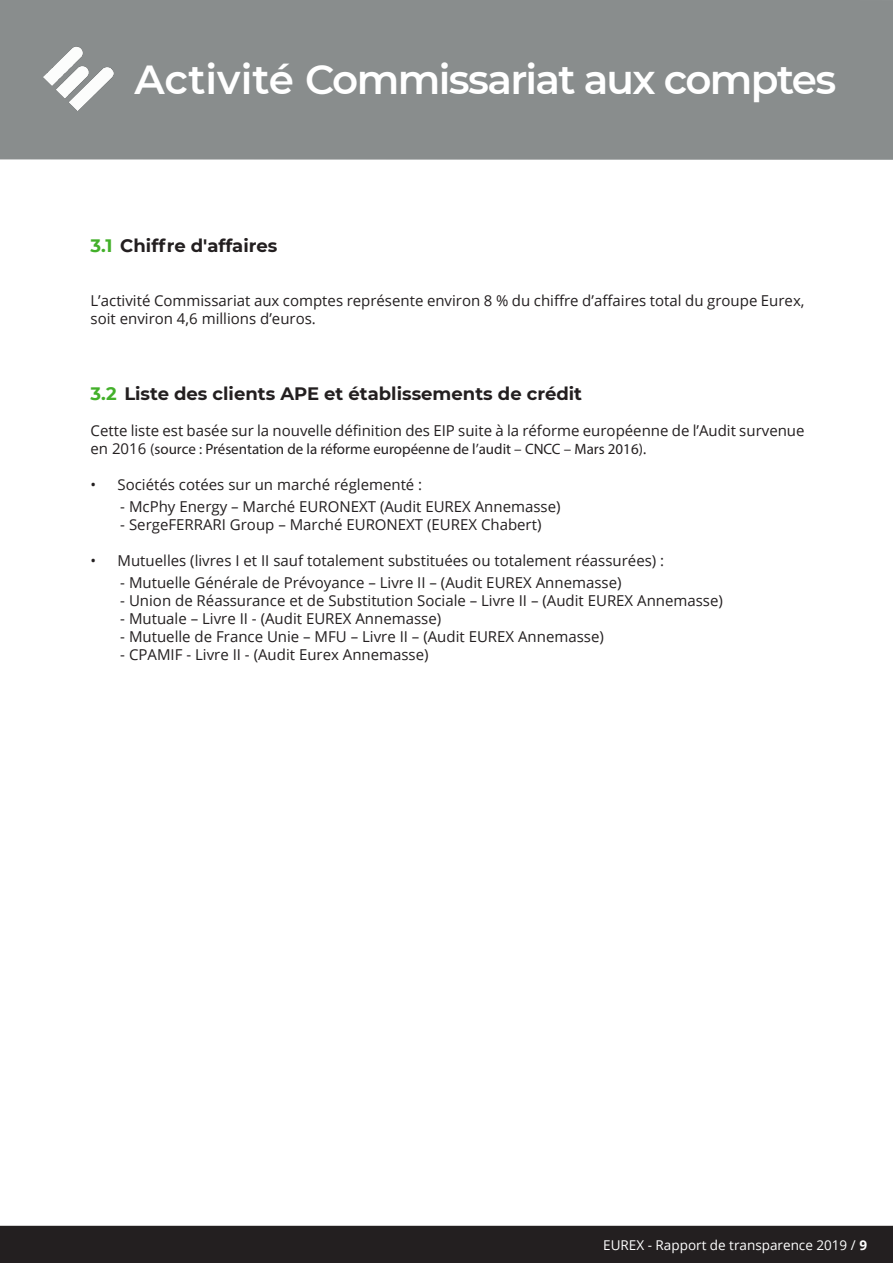
<style>
.page{position:relative;width:893px;height:1263px;background:#fff}
.page>*{position:absolute;margin:0;border:0;box-sizing:border-box;transform-origin:0 0}
.t1{font:600 40.5px "Montserrat";letter-spacing:-.04em;color:#fff}
.t2{font:700 18px "Montserrat";color:#231f20}
.t3{font:15px/18px "Open Sans";color:#231f20}
.t4{font:13.5px "Open Sans";color:#fff}
.s1{color:#43b02a}
.s2{font-family:"Myriad Pro"}
.s3{font-weight:700}
</style>
<div class="page">
<div style="left:0;top:1226px;width:893px;height:37px;background:#231f20"></div>
<div style="left:0;top:0;width:893px;height:160px;background:#898d8d"></div>
<img style="left:44px;top:46px;width:69px;height:65px">
<p class="t1" style="left:134px;top:51px;width:703px">Activité Commissariat aux comptes</p>
<p class="t2" style="left:91px;top:233px;width:188px"><span class="s1">3.1</span> Chiffre d'affaires</p>
<p class="t3" style="left:91px;top:291px;width:715px">L’activité Commissariat aux comptes représente environ 8 % du chiffre d’affaires total du groupe Eurex, soit environ 4,6 millions d’euros.</p>
<p class="t2" style="left:91px;top:380px;width:493px"><span class="s1">3.2</span> Liste des clients APE et établissements de crédit</p>
<p class="t3" style="left:91px;top:421px;width:715px">Cette liste est basée sur la nouvelle définition des EIP suite à la réforme européenne de l’Audit survenue en 2016 <span class="s2">(source : Présentation de la réforme européenne de l’audit – CNCC – Mars 2016)</span>.</p>
<p class="t3" style="left:91px;top:475px;width:333px">• Sociétés cotées sur un marché réglementé :</p>
<p class="t3" style="left:120px;top:497px;width:442px">- McPhy Energy – Marché EURONEXT (Audit EUREX Annemasse)</p>
<p class="t3" style="left:120px;top:515px;width:423px">- SergeFERRARI Group – Marché EURONEXT (EUREX Chabert)</p>
<p class="t3" style="left:91px;top:551px;width:575px">• Mutuelles (livres I et II sauf totalement substituées ou totalement réassurées) :</p>
<p class="t3" style="left:120px;top:573px;width:503px">- Mutuelle Générale de Prévoyance – Livre II – (Audit EUREX Annemasse)</p>
<p class="t3" style="left:120px;top:591px;width:604px">- Union de Réassurance et de Substitution Sociale – Livre II – (Audit EUREX Annemasse)</p>
<p class="t3" style="left:120px;top:609px;width:322px">- Mutuale – Livre II - (Audit EUREX Annemasse)</p>
<p class="t3" style="left:120px;top:627px;width:485px">- Mutuelle de France Unie – MFU – Livre II – (Audit EUREX Annemasse)</p>
<p class="t3" style="left:120px;top:645px;width:310px">- CPAMIF - Livre II - (Audit Eurex Annemasse)</p>
<p class="t4" style="left:603px;top:1236px;width:265px">EUREX - Rapport de transparence 2019 / <span class="s3">9</span></p>
</div>
